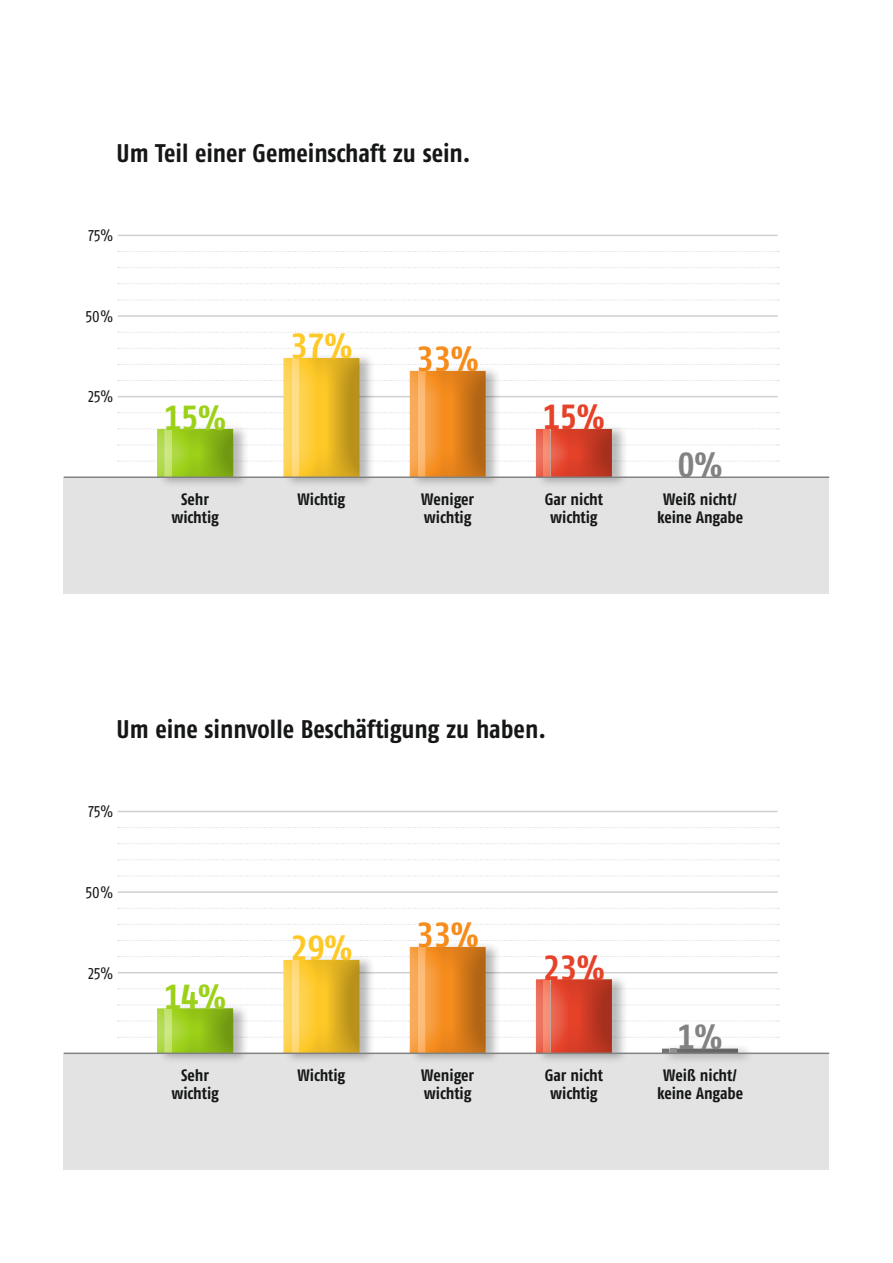
<style>
.page{position:relative;width:893px;height:1263px;background:#fff}
.page>*{position:absolute;margin:0;border:0;box-sizing:border-box;transform-origin:0 0}
.t1{font:34.8px "Fago Co Bold Tf Caps";color:#9cd119}
.t2{font:34.8px "Fago Co Bold Tf Caps";color:#f68c1d}
.t3{font:34.8px "Fago Co Bold Tf Caps";color:#e54229}
.t4{font:34.8px "Fago Co Bold Tf Caps";color:#fec826}
.t5{font:34.8px "Fago Co Bold Tf Caps";color:#818281}
.t6{font:700 25.5px "Fago Co";letter-spacing:-.005em;color:#151616}
.t7{font:700 16.5px/18px "Fago Co";letter-spacing:-.005em;color:#151616;text-align:center}
.t8{font:16.5px "Fago Co Regular Lf";letter-spacing:-.01em;color:#151616}
</style>
<div class="page">
<hr style="left:118px;top:315px;width:660px;height:2px;background:#cfd0d0">
<svg style="left:118px;top:332px;width:661px;height:1px"></svg>
<svg style="left:118px;top:348px;width:661px;height:1px"></svg>
<hr style="left:118px;top:235px;width:660px;height:1px;background:#cfd0d0">
<svg style="left:118px;top:251px;width:661px;height:1px"></svg>
<svg style="left:118px;top:267px;width:661px;height:1px"></svg>
<svg style="left:118px;top:283px;width:661px;height:1px"></svg>
<svg style="left:118px;top:299px;width:661px;height:1px"></svg>
<div style="left:64px;top:477px;width:765px;height:117px;background:#e3e3e3"></div>
<div style="left:157px;top:424px;width:93px;height:64px;background:#151616;opacity:.3"></div>
<div style="left:535px;top:424px;width:93px;height:64px;background:#151616;opacity:.3"></div>
<div style="left:283px;top:353px;width:93px;height:135px;background:#151616;opacity:.3"></div>
<div style="left:301px;top:355px;width:61px;height:123px;background:#f0f0f0"></div>
<div style="left:409px;top:365px;width:93px;height:123px;background:#151616;opacity:.3"></div>
<svg style="left:118px;top:358px;width:661px;height:118px"></svg>
<div style="left:409px;top:369px;width:35px;height:110px;background:#fff;opacity:.3"></div>
<div style="left:427px;top:369px;width:61px;height:110px;background:#151616;opacity:.3"></div>
<hr style="left:118px;top:891px;width:660px;height:2px;background:#cfd0d0">
<svg style="left:118px;top:908px;width:661px;height:1px"></svg>
<svg style="left:118px;top:924px;width:661px;height:1px"></svg>
<svg style="left:118px;top:940px;width:661px;height:1px"></svg>
<hr style="left:118px;top:811px;width:660px;height:1px;background:#cfd0d0">
<svg style="left:118px;top:827px;width:661px;height:1px"></svg>
<svg style="left:118px;top:843px;width:661px;height:1px"></svg>
<svg style="left:118px;top:859px;width:661px;height:1px"></svg>
<svg style="left:118px;top:875px;width:661px;height:1px"></svg>
<div style="left:64px;top:1053px;width:765px;height:117px;background:#e3e3e3"></div>
<div style="left:157px;top:1003px;width:93px;height:61px;background:#151616;opacity:.3"></div>
<div style="left:535px;top:974px;width:93px;height:90px;background:#151616;opacity:.3"></div>
<div style="left:662px;top:1043px;width:92px;height:22px;background:#151616;opacity:.3"></div>
<div style="left:283px;top:954px;width:93px;height:111px;background:#151616;opacity:.3"></div>
<div style="left:409px;top:941px;width:93px;height:123px;background:#151616;opacity:.3"></div>
<svg style="left:118px;top:947px;width:661px;height:105px"></svg>
<div style="left:409px;top:945px;width:35px;height:110px;background:#fff;opacity:.3"></div>
<div style="left:427px;top:945px;width:61px;height:110px;background:#151616;opacity:.3"></div>
<hr style="left:64px;top:1052px;width:765px;height:2px;background:#818281">
<hr style="left:64px;top:476px;width:765px;height:2px;background:#818281">
<h2 class="t6" style="left:117px;top:138px;width:355px">Um Teil einer Gemeinschaft zu sein.</h2>
<p class="t8" style="left:89px;top:226px;width:26px">75%</p>
<p class="t8" style="left:86px;top:307px;width:29px">50%</p>
<p class="t8" style="left:88px;top:387px;width:27px">25%</p>
<h1 class="t1" style="left:164px;top:397px;width:63px">15%</h1>
<h1 class="t4" style="left:290px;top:326px;width:64px">37%</h1>
<h1 class="t2" style="left:417px;top:339px;width:63px">33%</h1>
<h1 class="t3" style="left:543px;top:397px;width:64px">15%</h1>
<h1 class="t5" style="left:677px;top:444px;width:46px">0%</h1>
<p class="t7" style="left:171px;top:490px;width:49px">Sehr wichtig</p>
<p class="t7" style="left:657px;top:490px;width:88px">Weiß nicht/ keine Angabe</p>
<p class="t7" style="left:297px;top:490px;width:49px">Wichtig</p>
<p class="t7" style="left:545px;top:490px;width:60px">Gar nicht wichtig</p>
<p class="t7" style="left:421px;top:490px;width:54px;text-align:left">Weniger wichtig</p>
<h2 class="t6" style="left:117px;top:714px;width:431px">Um eine sinnvolle Beschäftigung zu haben.</h2>
<p class="t8" style="left:89px;top:802px;width:26px">75%</p>
<p class="t8" style="left:86px;top:883px;width:29px">50%</p>
<p class="t8" style="left:88px;top:963px;width:27px">25%</p>
<h1 class="t1" style="left:164px;top:976px;width:63px">14%</h1>
<h1 class="t4" style="left:290px;top:928px;width:63px">29%</h1>
<h1 class="t2" style="left:417px;top:915px;width:63px">33%</h1>
<h1 class="t3" style="left:543px;top:947px;width:63px">23%</h1>
<h1 class="t5" style="left:678px;top:1016px;width:46px">1%</h1>
<p class="t7" style="left:171px;top:1066px;width:49px">Sehr wichtig</p>
<p class="t7" style="left:657px;top:1066px;width:88px">Weiß nicht/ keine Angabe</p>
<p class="t7" style="left:297px;top:1066px;width:49px">Wichtig</p>
<p class="t7" style="left:545px;top:1066px;width:60px">Gar nicht wichtig</p>
<p class="t7" style="left:421px;top:1066px;width:54px;text-align:left">Weniger wichtig</p>
</div>
